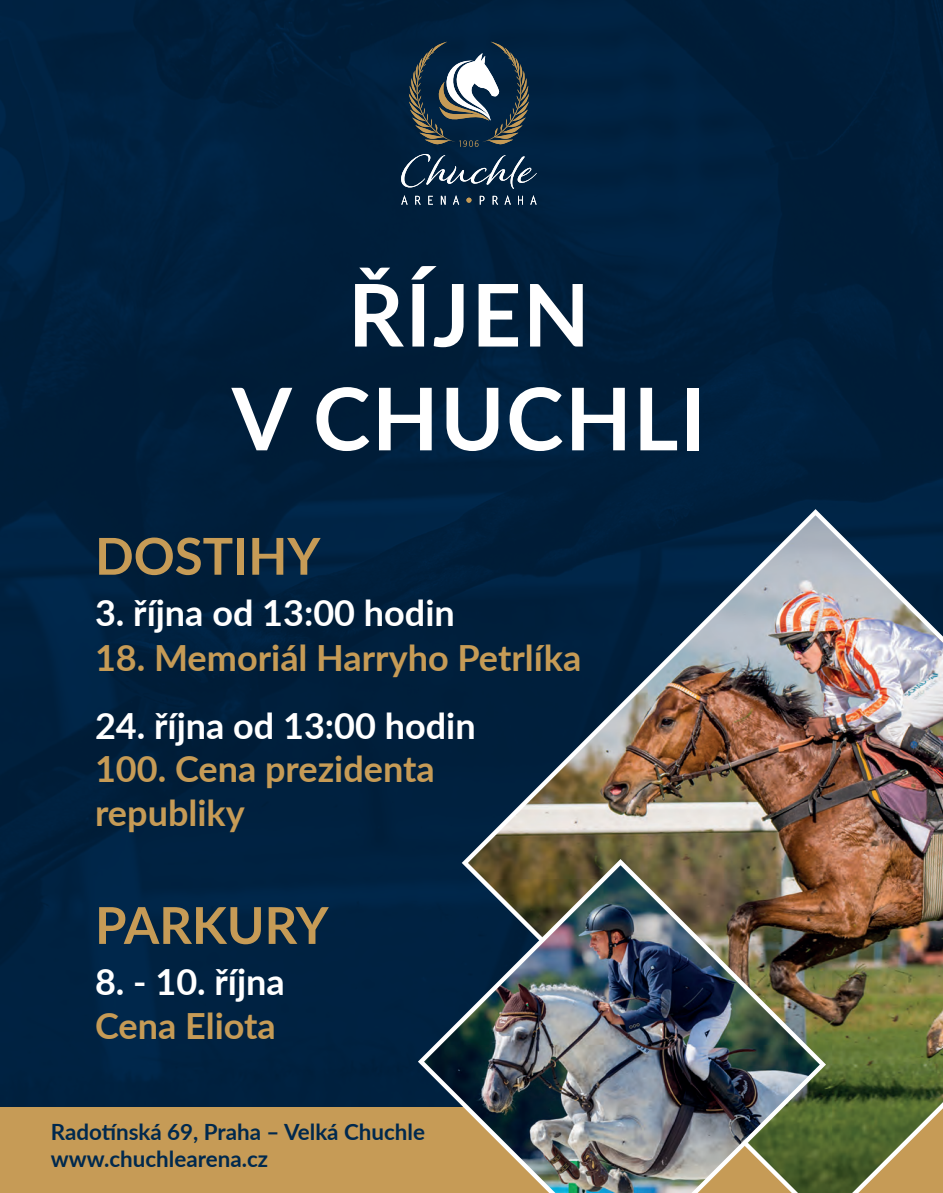
<style>
.page{position:relative;width:943px;height:1193px;background:#fff}
.page>*{position:absolute;margin:0;border:0;box-sizing:border-box;transform-origin:0 0}
.t1{font:700 86.4px/103.8px "Lato";letter-spacing:.02em;color:#fff;text-align:center}
.t2{font:700 50.85px "Lato";color:#c69b56}
.t3{font:700 36px/43.2px "Lato";color:#c69b56}
.t4{font:700 36px/43.2px "Lato";color:#fff}
.t5{font:700 22.35px/26.8px "Lato";color:#00294e}
.s1{color:#fff}
.s2{color:#c69b56}
</style>
<div class="page">
<div style="left:0;top:0;width:943px;height:1188px;background:#00203d"></div>
<svg style="left:401px;top:195px;width:6px;height:10px"></svg>
<svg style="left:415px;top:196px;width:6px;height:9px"></svg>
<svg style="left:428px;top:196px;width:5px;height:9px"></svg>
<svg style="left:441px;top:196px;width:4px;height:9px"></svg>
<svg style="left:453px;top:195px;width:6px;height:10px"></svg>
<svg style="left:480px;top:196px;width:4px;height:9px"></svg>
<svg style="left:492px;top:196px;width:6px;height:9px"></svg>
<svg style="left:504px;top:195px;width:7px;height:10px"></svg>
<svg style="left:518px;top:196px;width:5px;height:9px"></svg>
<svg style="left:530px;top:195px;width:6px;height:10px"></svg>
<svg style="left:466px;top:198px;width:5px;height:5px"></svg>
<svg style="left:401px;top:154px;width:136px;height:35px"></svg>
<svg style="left:409px;top:42px;width:120px;height:105px"></svg>
<div style="left:0;top:1107px;width:943px;height:85px;background:#c69b56"></div>
<img style="left:458px;top:506px;width:485px;height:686px">
<img style="left:415px;top:856px;width:414px;height:336px">
<svg style="left:936px;top:1189px;width:7px;height:4px"></svg>
<p class="t1" style="left:232px;top:259px;width:475px">ŘÍJEN<br>V CHUCHLI</p>
<p class="t2" style="left:95px;top:519px;width:227px">DOSTIHY</p>
<p class="t4" style="left:95px;top:590px;width:361px">3. října od 13:00 hodin</p>
<p class="t3" style="left:95px;top:635px;width:488px">18. Memoriál Harryho Petrlíka</p>
<p class="t3" style="left:95px;top:703px;width:382px"><span class="s1">24. října od 13:00 hodin<br></span>100. Cena prezidenta republiky</p>
<p class="t2" style="left:95px;top:888px;width:235px">PARKURY</p>
<p class="t4" style="left:95px;top:959px;width:191px">8. - 10. října<br><span class="s2">Cena Eliota</span></p>
<p class="t5" style="left:51px;top:1117px;width:376px">Radotínská 69, Praha – Velká Chuchle www.chuchlearena.cz</p>
</div>
